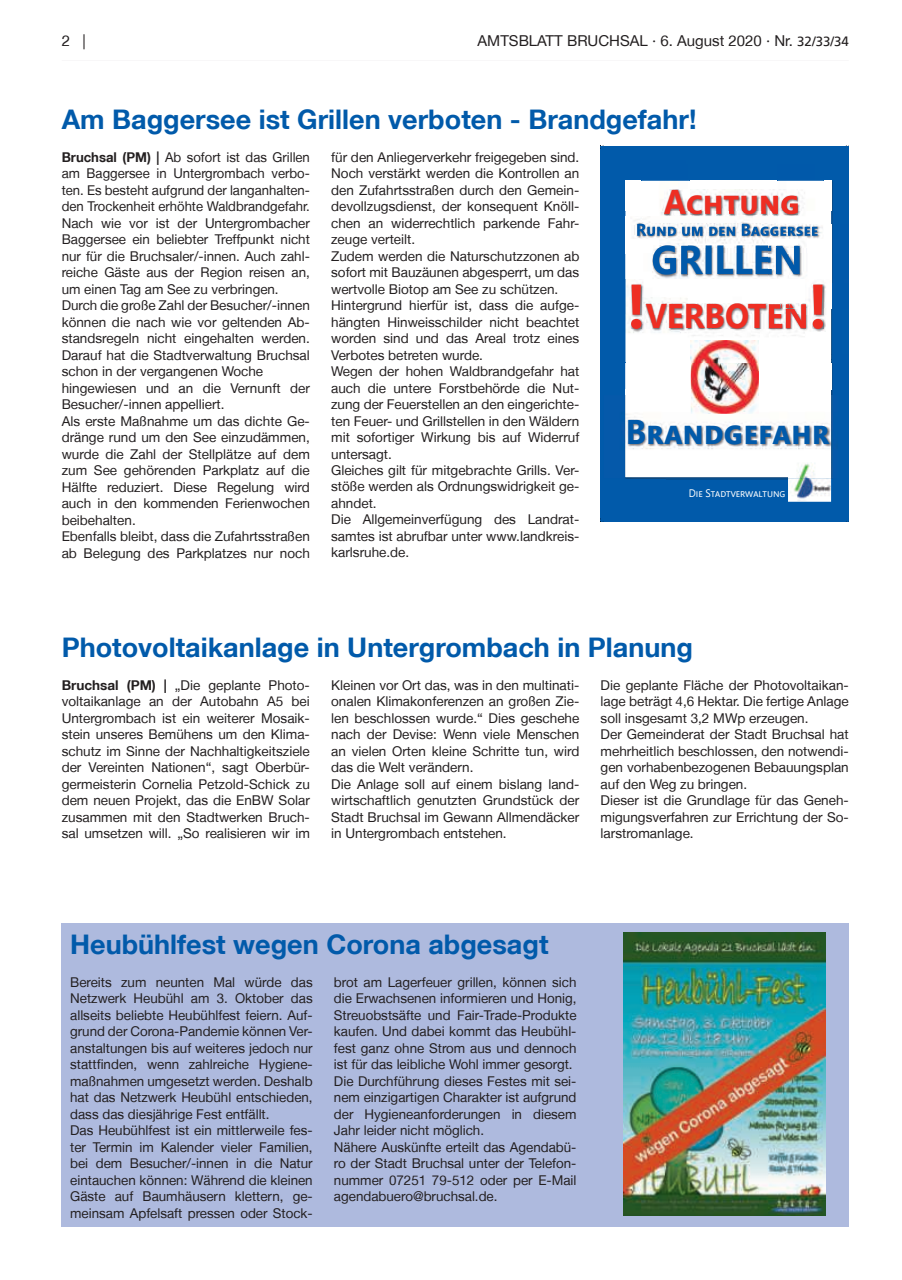
<style>
.page{position:relative;width:902px;height:1280px;background:#fff}
.page>*{position:absolute;margin:0;border:0;box-sizing:border-box;transform-origin:0 0}
.t1{font:700 40.5px "Segoe UI";color:#015aaa;scale:.93 1}
.t2{font:700 34.2px "Segoe UI";color:#ee2e23;scale:.93 1}
.t3{font:700 34.2px "Segoe UI";color:#015aaa;scale:.93 1}
.t4{font:700 27px "Helvetica Neue LT";color:#015aaa}
.t5{font:15px "Helvetica Neue LT";color:#231f20}
.t6{font:13.5px/16.5px "Helvetica Neue LT";color:#231f20}
.t7{font:10.95px "Segoe UI";color:#fff;scale:.93 1}
.s1{font-family:"Frutiger LT";font-size:13.5px}
.s2{font-weight:700}
.s3{font-size:62.25px}
</style>
<div class="page">
<div style="left:600px;top:146px;width:248px;height:376px;background:#015aaa"></div>
<div style="left:625px;top:181px;width:206px;height:296px;background:#fff"></div>
<img style="left:788px;top:478px;width:43px;height:24px">
<img style="left:624px;top:395px;width:208px;height:83px">
<img style="left:625px;top:395px;width:206px;height:82px">
<img style="left:690px;top:362px;width:68px;height:52px">
<img style="left:689px;top:180px;width:88px;height:31px">
<img style="left:642px;top:180px;width:47px;height:36px">
<img style="left:664px;top:190px;width:25px;height:21px">
<img style="left:832px;top:180px;width:1px;height:31px">
<img style="left:823px;top:180px;width:9px;height:31px">
<img style="left:823px;top:181px;width:8px;height:30px">
<img style="left:778px;top:180px;width:45px;height:31px">
<img style="left:777px;top:190px;width:20px;height:21px">
<img style="left:689px;top:211px;width:79px;height:5px">
<img style="left:664px;top:211px;width:25px;height:3px">
<img style="left:687px;top:248px;width:81px;height:114px">
<img style="left:642px;top:216px;width:126px;height:28px">
<img style="left:689px;top:224px;width:79px;height:12px">
<img style="left:642px;top:224px;width:47px;height:12px">
<img style="left:689px;top:245px;width:79px;height:3px">
<svg style="left:687px;top:245px;width:2px;height:6px"></svg>
<svg style="left:625px;top:211px;width:17px;height:28px"></svg>
<img style="left:625px;top:254px;width:62px;height:25px">
<img style="left:642px;top:239px;width:45px;height:6px">
<img style="left:652px;top:253px;width:35px;height:22px">
<img style="left:654px;top:245px;width:33px;height:8px">
<img style="left:625px;top:279px;width:62px;height:83px">
<img style="left:631px;top:314px;width:10px;height:15px">
<img style="left:631px;top:285px;width:10px;height:29px">
<img style="left:645px;top:304px;width:42px;height:25px">
<img style="left:832px;top:363px;width:1px;height:26px">
<img style="left:769px;top:329px;width:36px;height:7px">
<svg style="left:831px;top:355px;width:1px;height:34px"></svg>
<img style="left:816px;top:329px;width:10px;height:3px">
<img style="left:831px;top:329px;width:1px;height:26px">
<svg style="left:768px;top:211px;width:65px;height:118px"></svg>
<img style="left:827px;top:290px;width:3px;height:18px">
<div style="left:62px;top:923px;width:786px;height:303px;background:#aebade"></div>
<img style="left:624px;top:933px;width:201px;height:283px">
<p class="t5" style="left:62px;top:31px;width:26px">2 |</p>
<p class="t5" style="left:477px;top:31px;width:373px">AMTSBLATT BRUCHSAL · 6. August 2020 · Nr. <span class="s1">32/33/34</span></p>
<h3 class="t4" style="left:62px;top:102px;width:636px">Am Baggersee ist Grillen verboten - Brandgefahr!</h3>
<p class="t6" style="left:62px;top:148px;width:250px"><span class="s2">Bruchsal (PM) |</span> Ab sofort ist das Grillen am Baggersee in Untergrombach verbo&shy;ten. Es besteht aufgrund der langanhalten&shy;den Trockenheit erhöhte Waldbrandgefahr.<br>Nach wie vor ist der Untergrombacher Baggersee ein beliebter Treffpunkt nicht nur für die Bruchsaler/-innen. Auch zahl&shy;reiche Gäste aus der Region reisen an, um einen Tag am See zu verbringen.<br>Durch die große Zahl der Besucher/-innen können die nach wie vor geltenden Ab&shy;standsregeln nicht eingehalten werden.<br>Darauf hat die Stadtverwaltung Bruchsal schon in der vergangenen Woche hingewiesen und an die Vernunft der Besucher/-innen appelliert.<br>Als erste Maßnahme um das dichte Ge&shy;dränge rund um den See einzudämmen, wurde die Zahl der Stellplätze auf dem zum See gehörenden Parkplatz auf die Hälfte reduziert. Diese Regelung wird auch in den kommenden Ferienwochen beibehalten.<br>Ebenfalls bleibt, dass die Zufahrtsstraßen ab Belegung des Parkplatzes nur noch</p>
<p class="t6" style="left:331px;top:148px;width:250px">für den Anliegerverkehr freigegeben sind.<br>Noch verstärkt werden die Kontrollen an den Zufahrtsstraßen durch den Gemein&shy;devollzugsdienst, der konsequent Knöll&shy;chen an widerrechtlich parkende Fahr&shy;zeuge verteilt.<br>Zudem werden die Naturschutzzonen ab sofort mit Bauzäunen abgesperrt, um das wertvolle Biotop am See zu schützen.<br>Hintergrund hierfür ist, dass die aufge&shy;hängten Hinweisschilder nicht beachtet worden sind und das Areal trotz eines Verbotes betreten wurde.<br>Wegen der hohen Waldbrandgefahr hat auch die untere Forstbehörde die Nut&shy;zung der Feuerstellen an den eingerichte&shy;ten Feuer- und Grillstellen in den Wäldern mit sofortiger Wirkung bis auf Widerruf untersagt.<br>Gleiches gilt für mitgebrachte Grills. Ver&shy;stöße werden als Ordnungswidrigkeit ge&shy;ahndet.<br>Die Allgemeinverfügung des Landrat&shy;samtes ist abrufbar unter www.landkreis&shy;karlsruhe.de.</p>
<h2 class="t2" style="left:663px;top:169px;width:148px">Achtung</h2>
<h1 class="t1" style="left:651px;top:222px;width:164px">GRILLEN</h1>
<h2 class="t2" style="left:626px;top:284px;width:217px"><span class="s3">!</span>VERBOTEN<span class="s3">!</span></h2>
<h2 class="t3" style="left:625px;top:400px;width:221px">Brandgefahr</h2>
<p class="t7" style="left:688px;top:483px;width:105px">Die Stadtverwaltung</p>
<h3 class="t4" style="left:62px;top:630px;width:632px">Photovoltaikanlage in Untergrombach in Planung</h3>
<p class="t6" style="left:62px;top:676px;width:250px;text-align:justify"><span class="s2">Bruchsal (PM) |</span> „Die geplante Photo&shy;voltaikanlage an der Autobahn A5 bei Untergrombach ist ein weiterer Mosaik&shy;stein unseres Bemühens um den Klima&shy;schutz im Sinne der Nachhaltigkeitsziele der Vereinten Nationen“, sagt Oberbür&shy;germeisterin Cornelia Petzold-Schick zu dem neuen Projekt, das die EnBW Solar zusammen mit den Stadtwerken Bruch&shy;sal umsetzen will. „So realisieren wir im</p>
<p class="t6" style="left:331px;top:676px;width:250px">Kleinen vor Ort das, was in den multinati&shy;onalen Klimakonferenzen an großen Zie&shy;len beschlossen wurde.“ Dies geschehe nach der Devise: Wenn viele Menschen an vielen Orten kleine Schritte tun, wird das die Welt verändern.<br>Die Anlage soll auf einem bislang land&shy;wirtschaftlich genutzten Grundstück der Stadt Bruchsal im Gewann Allmendäcker in Untergrombach entstehen.</p>
<p class="t6" style="left:600px;top:676px;width:250px">Die geplante Fläche der Photovoltaikan&shy;lage beträgt 4,6 Hektar. Die fertige Anlage soll insgesamt 3,2 MWp erzeugen.<br>Der Gemeinderat der Stadt Bruchsal hat mehrheitlich beschlossen, den notwendi&shy;gen vorhabenbezogenen Bebauungsplan auf den Weg zu bringen.<br>Dieser ist die Grundlage für das Geneh&shy;migungsverfahren zur Errichtung der So&shy;larstromanlage.</p>
<h3 class="t4" style="left:70px;top:927px;width:480px">Heubühlfest wegen Corona abgesagt</h3>
<p class="t6" style="left:70px;top:973px;width:244px">Bereits zum neunten Mal würde das Netzwerk Heubühl am 3. Oktober das allseits beliebte Heubühlfest feiern. Auf&shy;grund der Corona-Pandemie können Ver&shy;anstaltungen bis auf weiteres jedoch nur stattfinden, wenn zahlreiche Hygiene&shy;maßnahmen umgesetzt werden. Deshalb hat das Netzwerk Heubühl entschieden, dass das diesjährige Fest entfällt.<br>Das Heubühlfest ist ein mittlerweile fes&shy;ter Termin im Kalender vieler Familien, bei dem Besucher/-innen in die Natur eintauchen können: Während die kleinen Gäste auf Baumhäusern klettern, ge&shy;meinsam Apfelsaft pressen oder Stock-</p>
<p class="t6" style="left:334px;top:973px;width:244px">brot am Lagerfeuer grillen, können sich die Erwachsenen informieren und Honig, Streuobstsäfte und Fair-Trade-Produkte kaufen. Und dabei kommt das Heubühl&shy;fest ganz ohne Strom aus und dennoch ist für das leibliche Wohl immer gesorgt.<br>Die Durchführung dieses Festes mit sei&shy;nem einzigartigen Charakter ist aufgrund der Hygieneanforderungen in diesem Jahr leider nicht möglich.<br>Nähere Auskünfte erteilt das Agendabü&shy;ro der Stadt Bruchsal unter der Telefon&shy;nummer 07251 79-512 oder per E-Mail agendabuero@bruchsal.de.</p>
</div>
